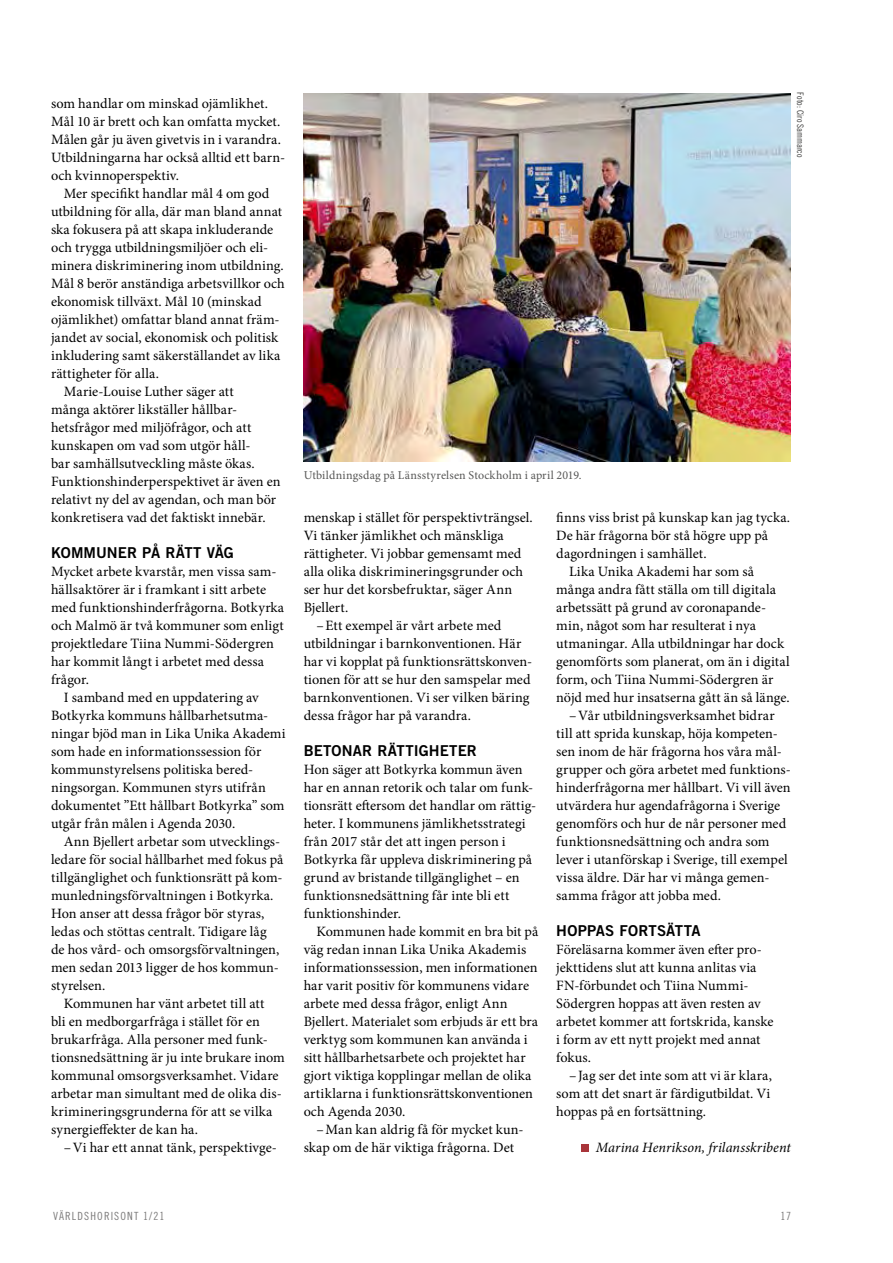
<style>
.page{position:relative;width:893px;height:1263px;background:#fff}
.page>*{position:absolute;margin:0;border:0;box-sizing:border-box;transform-origin:0 0}
.t1{font:15px "Trade Gothic LT Std Bd 2";letter-spacing:.005em;color:#000}
.t2{font:14.25px/18px "Minion Pro";color:#000}
.t3{font:14.25px "Minion Pro";letter-spacing:.02em;color:#000}
.t4{font:italic 14.25px "Minion Pro";color:#000}
.t5{font:12px "Minion Pro";letter-spacing:.01em;color:#575756}
.t6{font:11.25px "Trade Gothic LT Std Cn 18";letter-spacing:.1em;color:#7c7b7b}
.t7{font:9px "Trade Gothic LT Std Cn 18";letter-spacing:.005em;color:#3c3c3b}
</style>
<div class="page">
<div style="left:581px;top:1144px;width:8px;height:8px;background:#a9353a"></div>
<img style="left:304px;top:94px;width:487px;height:367px">
<p class="t2" style="left:51px;top:95px;width:236px">som handlar om minskad ojämlikhet.<br>Mål 10 är brett och kan omfatta mycket.<br>Målen går ju även givetvis in i varandra.<br>Utbildningarna har också alltid ett barn&shy;och kvinnoperspektiv.</p>
<p class="t2" style="left:64px;top:185px;width:207px">Mer specifikt handlar mål 4 om god</p>
<p class="t2" style="left:51px;top:203px;width:233px">utbildning för alla, där man bland annat</p>
<p class="t2" style="left:51px;top:221px;width:224px">ska fokusera på att skapa inkluderande</p>
<p class="t2" style="left:51px;top:239px;width:219px">och trygga utbildningsmiljöer och eli-</p>
<p class="t2" style="left:51px;top:256px;width:234px">minera diskriminering inom utbildning.</p>
<p class="t2" style="left:51px;top:274px;width:235px">Mål 8 berör anständiga arbetsvillkor och</p>
<p class="t2" style="left:51px;top:292px;width:212px">ekonomisk tillväxt. Mål 10 (minskad</p>
<p class="t2" style="left:51px;top:310px;width:230px">ojämlikhet) omfattar bland annat främ-</p>
<p class="t2" style="left:51px;top:328px;width:229px">jandet av social, ekonomisk och politisk</p>
<p class="t2" style="left:51px;top:346px;width:231px">inkludering samt säkerställandet av lika</p>
<p class="t2" style="left:51px;top:364px;width:109px">rättigheter för alla.</p>
<p class="t2" style="left:64px;top:382px;width:172px">Marie-Louise Luther säger att</p>
<p class="t2" style="left:51px;top:400px;width:188px">många aktörer likställer hållbar-</p>
<p class="t2" style="left:51px;top:418px;width:202px">hetsfrågor med miljöfrågor, och att</p>
<p class="t2" style="left:51px;top:436px;width:201px">kunskapen om vad som utgör håll-</p>
<p class="t2" style="left:51px;top:454px;width:205px">bar samhällsutveckling måste ökas.</p>
<p class="t2" style="left:51px;top:472px;width:231px">Funktionshinderperspektivet är även en</p>
<p class="t2" style="left:51px;top:490px;width:227px">relativt ny del av agendan, och man bör</p>
<p class="t2" style="left:51px;top:508px;width:216px">konkretisera vad det faktiskt innebär.</p>
<p class="t1" style="left:51px;top:543px;width:184px">KOMMUNER PÅ RÄTT VÄG</p>
<p class="t2" style="left:51px;top:563px;width:227px">Mycket arbete kvarstår, men vissa sam-</p>
<p class="t3" style="left:51px;top:580px;width:217px">hällsaktörer är i framkant i sitt arbete</p>
<p class="t2" style="left:51px;top:599px;width:235px">med funktionshinderfrågorna. Botkyrka</p>
<p class="t2" style="left:51px;top:617px;width:234px">och Malmö är två kommuner som enligt</p>
<p class="t2" style="left:51px;top:635px;width:224px">projektledare Tiina Nummi-Södergren</p>
<p class="t2" style="left:51px;top:653px;width:215px">har kommit långt i arbetet med dessa</p>
<p class="t2" style="left:51px;top:671px;width:40px">frågor.</p>
<p class="t2" style="left:64px;top:689px;width:197px">I samband med en uppdatering av</p>
<p class="t2" style="left:51px;top:707px;width:219px">Botkyrka kommuns hållbarhetsutma-</p>
<p class="t2" style="left:51px;top:724px;width:236px">ningar bjöd man in Lika Unika Akademi</p>
<p class="t2" style="left:51px;top:742px;width:212px">som hade en informationssession för</p>
<p class="t2" style="left:51px;top:760px;width:204px">kommunstyrelsens politiska bered-</p>
<p class="t2" style="left:51px;top:778px;width:216px">ningsorgan. Kommunen styrs utifrån</p>
<p class="t2" style="left:51px;top:796px;width:235px">dokumentet ”Ett hållbart Botkyrka” som</p>
<p class="t2" style="left:51px;top:814px;width:186px">utgår från målen i Agenda 2030.</p>
<p class="t2" style="left:64px;top:832px;width:218px">Ann Bjellert arbetar som utvecklings-</p>
<p class="t2" style="left:51px;top:850px;width:234px">ledare för social hållbarhet med fokus på</p>
<p class="t2" style="left:51px;top:868px;width:233px">tillgänglighet och funktionsrätt på kom-</p>
<p class="t2" style="left:51px;top:886px;width:224px">munledningsförvaltningen i Botkyrka.</p>
<p class="t2" style="left:51px;top:904px;width:215px">Hon anser att dessa frågor bör styras,</p>
<p class="t2" style="left:51px;top:922px;width:217px">ledas och stöttas centralt. Tidigare låg</p>
<p class="t2" style="left:51px;top:940px;width:230px">de hos vård- och omsorgsförvaltningen,</p>
<p class="t2" style="left:51px;top:958px;width:229px">men sedan 2013 ligger de hos kommun-</p>
<p class="t2" style="left:51px;top:976px;width:56px">styrelsen.</p>
<p class="t2" style="left:64px;top:994px;width:202px">Kommunen har vänt arbetet till att</p>
<p class="t2" style="left:51px;top:1012px;width:210px">bli en medborgarfråga i stället för en</p>
<p class="t2" style="left:51px;top:1030px;width:218px">brukarfråga. Alla personer med funk-</p>
<p class="t2" style="left:51px;top:1048px;width:235px">tionsnedsättning är ju inte brukare inom</p>
<p class="t2" style="left:51px;top:1066px;width:229px">kommunal omsorgsverksamhet. Vidare</p>
<p class="t2" style="left:51px;top:1084px;width:232px">arbetar man simultant med de olika dis-</p>
<p class="t2" style="left:51px;top:1102px;width:223px">krimineringsgrunderna för att se vilka</p>
<p class="t2" style="left:51px;top:1120px;width:149px">synergieffekter de kan ha.</p>
<p class="t2" style="left:64px;top:1138px;width:215px">–Vi har ett annat tänk, perspektivge-</p>
<p class="t5" style="left:304px;top:468px;width:279px">Utbildningsdag på Länsstyrelsen Stockholm i april 2019.</p>
<p class="t7" style="left:806px;top:92px;width:66px;rotate:90deg">Foto: Ciro Sammarco</p>
<p class="t2" style="left:304px;top:508px;width:231px">menskap i stället för perspektivträngsel.</p>
<p class="t2" style="left:304px;top:526px;width:202px">Vi tänker jämlikhet och mänskliga</p>
<p class="t2" style="left:304px;top:544px;width:219px">rättigheter. Vi jobbar gemensamt med</p>
<p class="t2" style="left:304px;top:562px;width:221px">alla olika diskrimineringsgrunder och</p>
<p class="t2" style="left:304px;top:580px;width:210px">ser hur det korsbefruktar, säger Ann</p>
<p class="t2" style="left:304px;top:598px;width:46px">Bjellert.</p>
<p class="t2" style="left:316px;top:616px;width:186px">–Ett exempel är vårt arbete med</p>
<p class="t2" style="left:304px;top:634px;width:219px">utbildningar i barnkonventionen. Här</p>
<p class="t2" style="left:304px;top:652px;width:230px">har vi kopplat på funktionsrättskonven-</p>
<p class="t2" style="left:304px;top:670px;width:228px">tionen för att se hur den samspelar med</p>
<p class="t2" style="left:304px;top:688px;width:227px">barnkonventionen. Vi ser vilken bäring</p>
<p class="t2" style="left:304px;top:706px;width:169px">dessa frågor har på varandra.</p>
<p class="t1" style="left:304px;top:741px;width:175px">BETONAR RÄTTIGHETER</p>
<p class="t2" style="left:304px;top:761px;width:234px">Hon säger att Botkyrka kommun även har en annan retorik och talar om funk&shy;tionsrätt eftersom det handlar om rättig&shy;heter. I kommunens jämlikhetsstrategi från 2017 står det att ingen person i Botkyrka får uppleva diskriminering på grund av bristande tillgänglighet – en funktionsnedsättning får inte bli ett funktionshinder.</p>
<p class="t2" style="left:304px;top:922px;width:236px;text-indent:13px">Kommunen hade kommit en bra bit på väg redan innan Lika Unika Akademis informationssession, men informationen har varit positiv för kommunens vidare arbete med dessa frågor, enligt Ann Bjellert. Materialet som erbjuds är ett bra verktyg som kommunen kan använda i sitt hållbarhetsarbete och projektet har gjort viktiga kopplingar mellan de olika artiklarna i funktionsrättskonventionen och Agenda 2030.</p>
<p class="t2" style="left:304px;top:1120px;width:221px;text-indent:13px">–Man kan aldrig få för mycket kun&shy;skap om de här viktiga frågorna. Det</p>
<p class="t2" style="left:556px;top:508px;width:235px">finns viss brist på kunskap kan jag tycka.</p>
<p class="t2" style="left:556px;top:526px;width:213px">De här frågorna bör stå högre upp på</p>
<p class="t2" style="left:556px;top:544px;width:152px">dagordningen i samhället.</p>
<p class="t2" style="left:569px;top:562px;width:187px">Lika Unika Akademi har som så</p>
<p class="t2" style="left:556px;top:580px;width:221px">många andra fått ställa om till digitala</p>
<p class="t2" style="left:556px;top:598px;width:211px">arbetssätt på grund av coronapande-</p>
<p class="t2" style="left:556px;top:616px;width:201px">min, något som har resulterat i nya</p>
<p class="t2" style="left:556px;top:634px;width:230px">utmaningar. Alla utbildningar har dock</p>
<p class="t2" style="left:556px;top:652px;width:235px">genomförts som planerat, om än i digital</p>
<p class="t2" style="left:556px;top:670px;width:219px">form, och Tiina Nummi-Södergren är</p>
<p class="t2" style="left:556px;top:688px;width:235px">nöjd med hur insatserna gått än så länge.</p>
<p class="t2" style="left:569px;top:706px;width:207px">–Vår utbildningsverksamhet bidrar</p>
<p class="t2" style="left:556px;top:724px;width:223px">till att sprida kunskap, höja kompeten-</p>
<p class="t2" style="left:556px;top:742px;width:227px">sen inom de här frågorna hos våra mål-</p>
<p class="t2" style="left:556px;top:760px;width:236px">grupper och göra arbetet med funktions-</p>
<p class="t2" style="left:556px;top:778px;width:236px">hinderfrågorna mer hållbart. Vi vill även</p>
<p class="t2" style="left:556px;top:796px;width:225px">utvärdera hur agendafrågorna i Sverige</p>
<p class="t2" style="left:556px;top:814px;width:231px">genomförs och hur de når personer med</p>
<p class="t2" style="left:556px;top:832px;width:215px">funktionsnedsättning och andra som</p>
<p class="t2" style="left:556px;top:850px;width:233px">lever i utanförskap i Sverige, till exempel</p>
<p class="t2" style="left:556px;top:868px;width:215px">vissa äldre. Där har vi många gemen-</p>
<p class="t2" style="left:556px;top:886px;width:166px">samma frågor att jobba med.</p>
<p class="t1" style="left:556px;top:921px;width:146px">HOPPAS FORTSÄTTA</p>
<p class="t2" style="left:556px;top:941px;width:219px">Föreläsarna kommer även efter pro&shy;jekttidens slut att kunna anlitas via<br>FN-förbundet och Tiina Nummi-<br>Södergren hoppas att även resten av arbetet kommer att fortskrida, kanske i form av ett nytt projekt med annat fokus.</p>
<p class="t2" style="left:556px;top:1067px;width:217px;text-align:justify;text-indent:13px">–Jag ser det inte som att vi är klara, som att det snart är färdigutbildat. Vi hoppas på en fortsättning.</p>
<p class="t4" style="left:596px;top:1138px;width:197px">Marina Henrikson, frilansskribent</p>
<p class="t6" style="left:53px;top:1209px;width:113px">VÄRLDSHORISONT 1/21</p>
<p class="t6" style="left:781px;top:1209px;width:12px">17</p>
</div>
